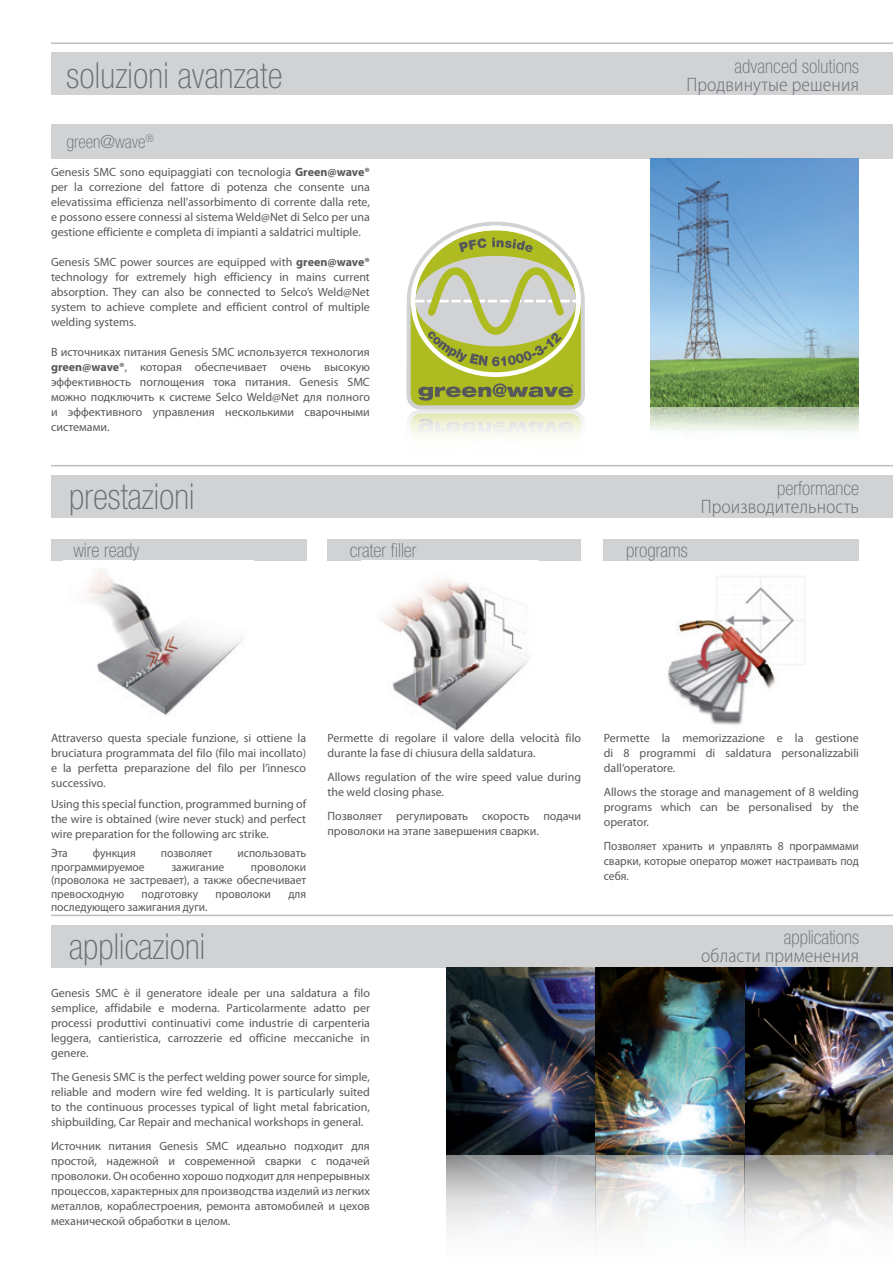
<style>
.page{position:relative;width:893px;height:1263px;background:#fff}
.page>*{position:absolute;margin:0;border:0;box-sizing:border-box;transform-origin:0 0}
.t1{font:100 condensed 36px "Helvetica Neue";color:#6c6d70}
.t2{font:100 condensed 19.5px "Helvetica Neue";color:#6c6d70}
.t3{font:300 semi-condensed 19.5px "Myriad Pro";letter-spacing:.005em;color:#6c6d70}
.t4{font:100 condensed 18px "Helvetica Neue";color:#6c6d70}
.t5{font:12px/15px "Myriad Pro";color:#57585a;text-align:justify}
.t6{font:12px/13.5px "Myriad Pro";color:#57585a;text-align:justify;scale:.96 1}
.s1{font-weight:700}
</style>
<div class="page">
<img style="left:667px;top:576px;width:138px;height:149px">
<hr style="left:51px;top:43px;width:842px;height:1px;background:#bcbdc0">
<div style="left:51px;top:53px;width:842px;height:42px;background:#d1d2d4"></div>
<div style="left:51px;top:925px;width:842px;height:42px;background:#d1d2d4"></div>
<hr style="left:51px;top:915px;width:842px;height:1px;background:#bcbdc0">
<div style="left:51px;top:124px;width:842px;height:34px;background:#d1d2d4"></div>
<div style="left:51px;top:475px;width:842px;height:42px;background:#d1d2d4"></div>
<hr style="left:51px;top:465px;width:842px;height:1px;background:#bcbdc0">
<div style="left:51px;top:539px;width:255px;height:22px;background:#d1d2d4"></div>
<div style="left:327px;top:539px;width:254px;height:22px;background:#d1d2d4"></div>
<div style="left:604px;top:539px;width:255px;height:22px;background:#d1d2d4"></div>
<img style="left:87px;top:569px;width:156px;height:147px">
<img style="left:381px;top:579px;width:147px;height:152px">
<img style="left:650px;top:158px;width:209px;height:360px">
<svg style="left:406px;top:222px;width:179px;height:296px"></svg>
<img style="left:446px;top:967px;width:447px;height:276px">
<p class="t1" style="left:67px;top:55px;width:217px">soluzioni avanzate</p>
<p class="t2" style="left:734px;top:55px;width:126px">advanced solutions</p>
<p class="t3" style="left:686px;top:73px;width:174px">Продвинутые решения</p>
<p class="t4" style="left:67px;top:132px;width:89px">green@wave<sup>®</sup></p>
<p class="t5" style="left:51px;top:165px;width:320px">Genesis SMC sono equipaggiati con tecnologia <span class="s1">Green@wave® </span>per la correzione del fattore di potenza che consente una elevatissima efficienza nell’assorbimento di corrente dalla rete, e possono essere connessi al sistema Weld@Net di Selco per una gestione efficiente e completa di impianti a saldatrici multiple.</p>
<p class="t5" style="left:51px;top:255px;width:320px">Genesis SMC power sources are equipped with <span class="s1">green@wave® </span>technology for extremely high efficiency in mains current absorption. They can also be connected to Selco’s Weld@Net system to achieve complete and efficient control of multiple welding systems.</p>
<p class="t5" style="left:51px;top:345px;width:320px">В источниках питания Genesis SMC используется технология <span class="s1">green@wave®</span>, которая обеспечивает очень высокую эффективность поглощения тока питания. Genesis SMC можно подключить к системе Selco Weld@Net для полного и эффективного управления несколькими сварочными системами.</p>
<p class="t1" style="left:69px;top:476px;width:127px">prestazioni</p>
<p class="t2" style="left:777px;top:477px;width:83px">performance</p>
<p class="t3" style="left:701px;top:495px;width:160px">Производительность</p>
<p class="t2" style="left:73px;top:539px;width:68px">wire ready</p>
<p class="t2" style="left:350px;top:539px;width:68px">crater filler</p>
<p class="t2" style="left:626px;top:539px;width:63px">programs</p>
<p class="t5" style="left:51px;top:730px;width:257px">Attraverso questa speciale funzione, si ottiene la bruciatura programmata del filo (filo mai incollato) e la perfetta preparazione del filo per l’innesco successivo.</p>
<p class="t5" style="left:51px;top:796px;width:257px">Using this special function, programmed burning of the wire is obtained (wire never stuck) and perfect wire preparation for the following arc strike.</p>
<p class="t6" style="left:51px;top:846px;width:19px">Эта</p>
<p class="t6" style="left:93px;top:846px;width:46px">функция</p>
<p class="t6" style="left:161px;top:846px;width:55px">позволяет</p>
<p class="t6" style="left:238px;top:846px;width:73px">использовать</p>
<p class="t6" style="left:51px;top:860px;width:99px">программируемое</p>
<p class="t6" style="left:171px;top:860px;width:57px">зажигание</p>
<p class="t6" style="left:51px;top:860px;width:267px;text-indent:200px">проволоки (проволока не застревает), а также обеспечивает превосходную</p>
<p class="t6" style="left:142px;top:887px;width:60px">подготовку</p>
<p class="t6" style="left:216px;top:887px;width:59px">проволоки</p>
<p class="t6" style="left:288px;top:887px;width:20px">для</p>
<p class="t6" style="left:51px;top:900px;width:164px">последующего зажигания дуги.</p>
<p class="t5" style="left:327px;top:730px;width:255px">Permette di regolare il valore della velocità filo durante la fase di chiusura della saldatura.</p>
<p class="t5" style="left:327px;top:769px;width:255px">Allows regulation of the wire speed value during the weld closing phase.</p>
<p class="t5" style="left:327px;top:808px;width:255px">Позволяет регулировать скорость подачи проволоки на этапе завершения сварки.</p>
<p class="t5" style="left:604px;top:730px;width:257px">Permette la memorizzazione e la gestione di 8 programmi di saldatura personalizzabili dall‘operatore.</p>
<p class="t5" style="left:604px;top:784px;width:257px">Allows the storage and management of 8 welding programs which can be personalised by the operator.</p>
<p class="t6" style="left:604px;top:838px;width:267px;line-height:15px">Позволяет хранить и управлять 8 программами сварки, которые оператор может настраивать под себя.</p>
<p class="t1" style="left:69px;top:926px;width:138px">applicazioni</p>
<p class="t2" style="left:784px;top:926px;width:77px">applications</p>
<p class="t3" style="left:701px;top:944px;width:159px">области применения</p>
<p class="t5" style="left:51px;top:986px;width:320px">Genesis SMC è il generatore ideale per una saldatura a filo semplice, affidabile e moderna. Particolarmente adatto per processi produttivi continuativi come industrie di carpenteria leggera, cantieristica, carrozzerie ed officine meccaniche in genere.</p>
<p class="t5" style="left:51px;top:1070px;width:320px">The Genesis SMC is the perfect welding power source for simple, reliable and modern wire fed welding. It is particularly suited to the continuous processes typical of light metal fabrication, shipbuilding, Car Repair and mechanical workshops in general.</p>
<p class="t5" style="left:51px;top:1139px;width:320px">Источник питания Genesis SMC идеально подходит для простой, надежной и современной сварки с подачей проволоки. Он особенно хорошо подходит для непрерывных процессов, характерных для производства изделий из легких металлов, кораблестроения, ремонта автомобилей и цехов механической обработки в целом.</p>
</div>
